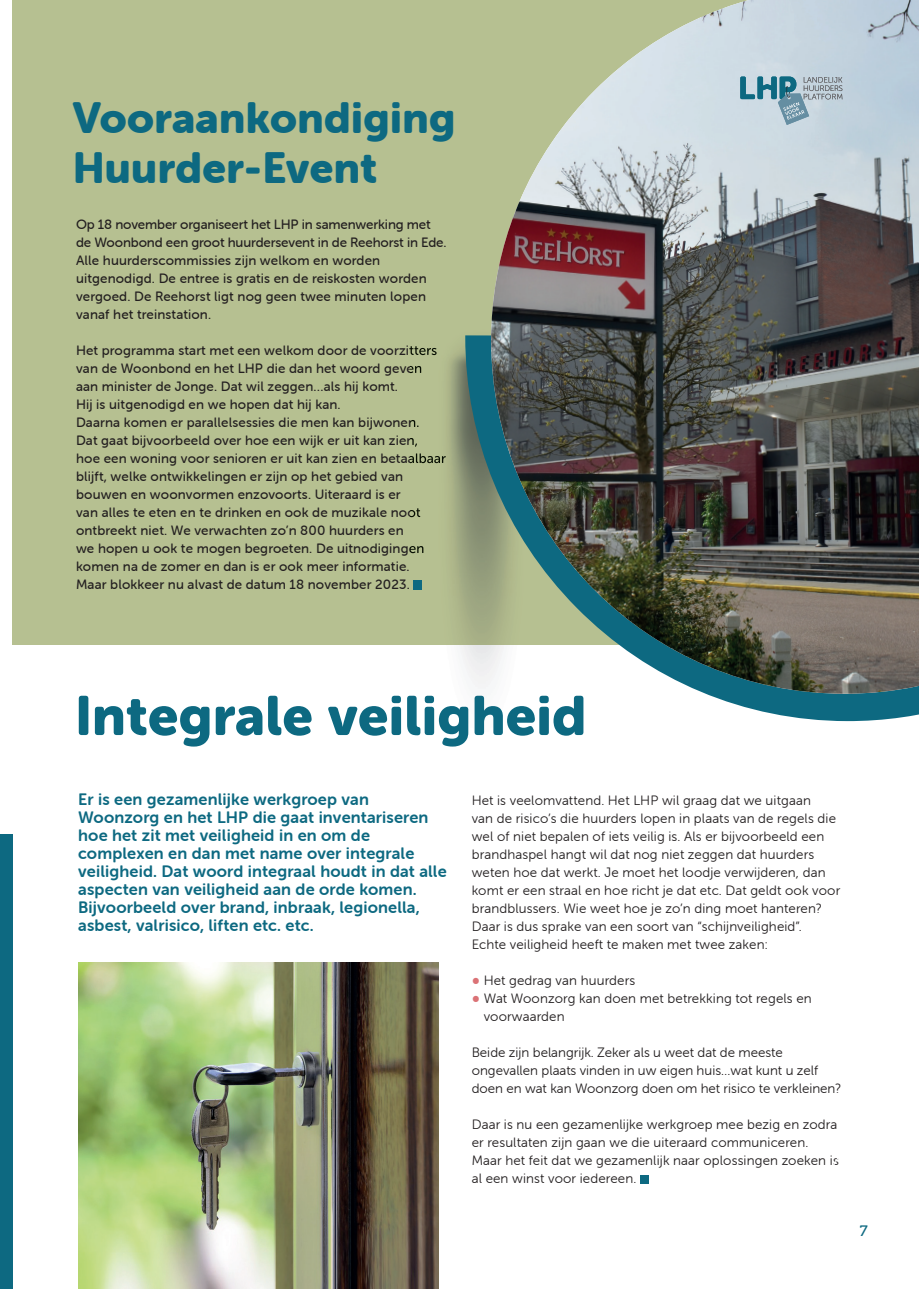
<style>
.page{position:relative;width:919px;height:1289px;background:#fff}
.page>*{position:absolute;margin:0;border:0;box-sizing:border-box;transform-origin:0 0}
.t1{font:54.9px "Museo Sans Rounded 900";letter-spacing:.01em;color:#0d6981}
.t2{font:42.9px/49.5px "Museo Sans Rounded 900";letter-spacing:.01em;color:#0d6981}
.t3{font:16.5px/18px "Museo Sans Rounded 700";letter-spacing:.01em;color:#0d6981}
.t4{font:15px "Museo 500";color:#0d6981}
.t5{font:13.5px/18px "Museo Sans Rounded 500";letter-spacing:.01em;color:#231f20}
.t6{font:13.5px/18px "Museo Sans Rounded 300";letter-spacing:.01em;color:#231f20}
.s1{font-size:21px;color:#db7276}
</style>
<div class="page">
<div style="left:0;top:834px;width:13px;height:454px;background:#0d6981"></div>
<div style="left:13px;top:0;width:905px;height:644px;background:#b6c091"></div>
<div style="left:640px;top:1174px;width:8px;height:9px;background:#0d6981"></div>
<img style="left:78px;top:962px;width:360px;height:326px">
<img style="left:410px;top:348px;width:55px;height:316px">
<img style="left:410px;top:346px;width:27px;height:12px">
<svg style="left:410px;top:363px;width:12px;height:13px"></svg>
<svg style="left:410px;top:417px;width:9px;height:31px"></svg>
<img style="left:410px;top:453px;width:36px;height:13px">
<svg style="left:410px;top:507px;width:10px;height:10px"></svg>
<img style="left:410px;top:543px;width:14px;height:13px">
<svg style="left:413px;top:580px;width:9px;height:9px"></svg>
<img style="left:410px;top:695px;width:132px;height:52px">
<svg style="left:465px;top:335px;width:453px;height:386px"></svg>
<img style="left:491px;top:0;width:427px;height:693px">
<svg style="left:740px;top:77px;width:102px;height:48px;background:#9cb8c4"></svg>
<h2 class="t2" style="left:73px;top:93px;width:384px">Vooraankondiging<br>Huurder-Event</h2>
<p class="t5" style="left:76px;top:215px;width:372px">Op 18 november organiseert het LHP in samenwerking met de Woonbond een groot huurdersevent in de Reehorst in Ede.<br>Alle huurderscommissies zijn welkom en worden uitgenodigd. De entree is gratis en de reiskosten worden vergoed. De Reehorst ligt nog geen twee minuten lopen vanaf het treinstation.</p>
<p class="t5" style="left:76px;top:341px;width:371px">Het programma start met een welkom door de voorzitters van de Woonbond en het LHP die dan het woord geven aan minister de Jonge. Dat wil zeggen…als hij komt.<br>Hij is uitgenodigd en we hopen dat hij kan.<br>Daarna komen er parallelsessies die men kan bijwonen.<br>Dat gaat bijvoorbeeld over hoe een wijk er uit kan zien,<br>hoe een woning voor senioren er uit kan zien en betaalbaar blijft, welke ontwikkelingen er zijn op het gebied van bouwen en woonvormen enzovoorts. Uiteraard is er<br>van alles te eten en te drinken en ook de muzikale noot ontbreekt niet. We verwachten zo’n 800 huurders en<br>we hopen u ook te mogen begroeten. De uitnodigingen komen na de zomer en dan is er ook meer informatie.<br>Maar blokkeer nu alvast de datum 18 november 2023.</p>
<h1 class="t1" style="left:75px;top:684px;width:512px">Integrale veiligheid</h1>
<p class="t3" style="left:78px;top:790px;width:370px">Er is een gezamenlijke werkgroep van Woonzorg en het LHP die gaat inventariseren hoe het zit met veiligheid in en om de complexen en dan met name over integrale veiligheid. Dat woord integraal houdt in dat alle aspecten van veiligheid aan de orde komen.<br>Bijvoorbeeld over brand, inbraak, legionella, asbest, valrisico, liften etc. etc.</p>
<p class="t6" style="left:471px;top:791px;width:370px">Het is veelomvattend. Het LHP wil graag dat we uitgaan<br>van de risico’s die huurders lopen in plaats van de regels die wel of niet bepalen of iets veilig is. Als er bijvoorbeeld een brandhaspel hangt wil dat nog niet zeggen dat huurders weten hoe dat werkt. Je moet het loodje verwijderen, dan komt er een straal en hoe richt je dat etc. Dat geldt ook voor brandblussers. Wie weet hoe je zo’n ding moet hanteren?<br>Daar is dus sprake van een soort van “schijnveiligheid”.<br>Echte veiligheid heeft te maken met twee zaken:</p>
<p class="t6" style="left:471px;top:971px;width:165px"><span class="s1">•</span> Het gedrag van huurders</p>
<p class="t6" style="left:483px;top:989px;width:329px;text-indent:-12px"><span class="s1">•</span> Wat Woonzorg kan doen met betrekking tot regels en voorwaarden</p>
<p class="t6" style="left:471px;top:1043px;width:371px">Beide zijn belangrijk. Zeker als u weet dat de meeste ongevallen plaats vinden in uw eigen huis…wat kunt u zelf doen en wat kan Woonzorg doen om het risico te verkleinen?</p>
<p class="t6" style="left:471px;top:1115px;width:368px">Daar is nu een gezamenlijke werkgroep mee bezig en zodra er resultaten zijn gaan we die uiteraard communiceren.<br>Maar het feit dat we gezamenlijk naar oplossingen zoeken is al een winst voor iedereen.</p>
<p class="t4" style="left:859px;top:1222px;width:9px">7</p>
</div>
